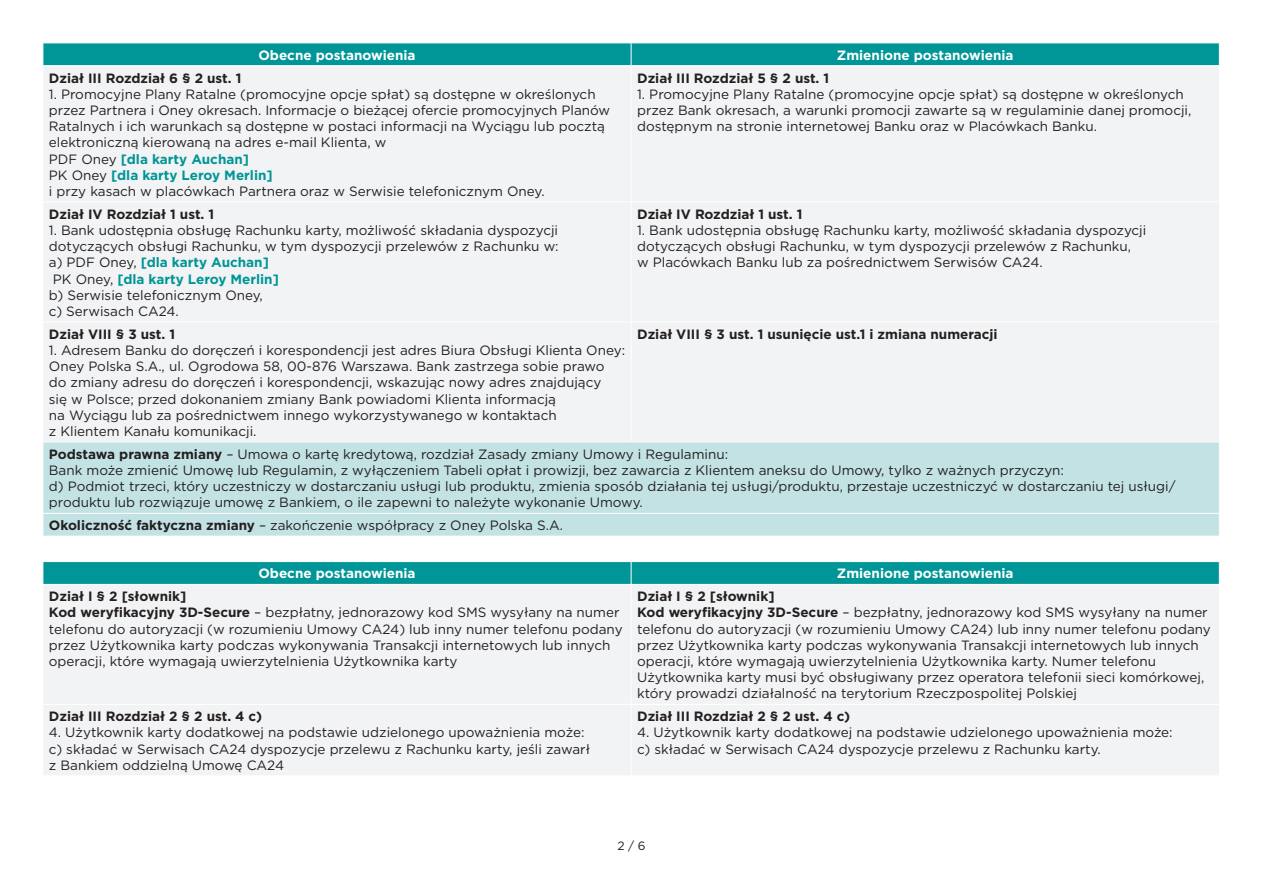
<style>
.page{position:relative;width:1263px;height:893px;background:#fff}
.page>*{position:absolute;margin:0;border:0;box-sizing:border-box;transform-origin:0 0}
._1_poziom{font:13.5px/16.2px "Gotham";color:#231f20}
.t1{font:700 13.5px "Gotham";color:#231f20}
._2_poziom{font:13.5px/16.2px "Gotham";color:#231f20}
.t2{font:700 13.5px "Gotham";color:#fff}
._2_poziom-2{font:700 13.5px/16.2px "Gotham";color:#009597}
._1_poziom-2{font:700 13.5px "Gotham";color:#009597}
.t3{font:12px "Gotham";color:#231f20}
.s1{font-weight:400;color:#231f20}
.s2{font-weight:700}
</style>
<div class="page">
<div style="left:44px;top:66px;width:1175px;height:375px;background:#f2f3f4"></div>
<div style="left:44px;top:443px;width:1175px;height:93px;background:#c3e2e4"></div>
<div style="left:43px;top:43px;width:1177px;height:22px;background:#009597"></div>
<hr style="left:631px;top:66px;width:1px;height:136px;background:#fff">
<hr style="left:43px;top:202px;width:588px;height:1px;background:#fff">
<hr style="left:631px;top:202px;width:589px;height:1px;background:#fff">
<hr style="left:631px;top:202px;width:1px;height:120px;background:#fff">
<hr style="left:43px;top:322px;width:588px;height:1px;background:#fff">
<hr style="left:631px;top:322px;width:589px;height:1px;background:#fff">
<hr style="left:631px;top:322px;width:1px;height:120px;background:#fff">
<hr style="left:43px;top:513px;width:588px;height:1px;background:#fff">
<svg style="left:43px;top:514px;width:1px;height:22px"></svg>
<hr style="left:631px;top:513px;width:589px;height:1px;background:#fff">
<div style="left:44px;top:585px;width:1175px;height:190px;background:#f2f3f4"></div>
<hr style="left:631px;top:585px;width:1px;height:119px;background:#fff">
<hr style="left:43px;top:704px;width:588px;height:1px;background:#fff">
<hr style="left:631px;top:704px;width:589px;height:1px;background:#fff">
<hr style="left:631px;top:705px;width:1px;height:70px;background:#fff">
<svg style="left:43px;top:562px;width:1177px;height:22px;background:#029698"></svg>
<p class="t2" style="left:258px;top:46px;width:159px">Obecne postanowienia</p>
<p class="t2" style="left:837px;top:46px;width:178px">Zmienione postanowienia</p>
<p class="t1" style="left:49px;top:69px;width:194px">Dział III Rozdział 6 § 2 ust. 1</p>
<p class="_1_poziom" style="left:49px;top:86px;width:563px">1. Promocyjne Plany Ratalne (promocyjne opcje spłat) są dostępne w określonych przez Partnera i Oney okresach. Informacje o bieżącej ofercie promocyjnych Planów Ratalnych i ich warunkach są dostępne w postaci informacji na Wyciągu lub pocztą elektroniczną kierowaną na adres e-mail Klienta, w</p>
<p class="_1_poziom-2" style="left:49px;top:150px;width:202px"><span class="s1">PDF Oney</span> [dla karty Auchan]</p>
<p class="_1_poziom-2" style="left:49px;top:166px;width:225px"><span class="s1">PK Oney</span> [dla karty Leroy Merlin]</p>
<p class="_1_poziom" style="left:49px;top:183px;width:497px">i przy kasach w placówkach Partnera oraz w Serwisie telefonicznym Oney.</p>
<p class="t1" style="left:49px;top:205px;width:167px">Dział IV Rozdział 1 ust. 1</p>
<p class="_1_poziom" style="left:49px;top:222px;width:511px">1. Bank udostępnia obsługę Rachunku karty, możliwość składania dyspozycji dotyczących obsługi Rachunku, w tym dyspozycji przelewów z Rachunku w:</p>
<p class="_2_poziom-2" style="left:49px;top:254px;width:232px"><span class="s1">a) PDF Oney,</span> [dla karty Auchan]<br><span class="s1">PK Oney,</span> [dla karty Leroy Merlin]</p>
<p class="_2_poziom" style="left:49px;top:287px;width:216px">b) Serwisie telefonicznym Oney,</p>
<p class="_2_poziom" style="left:49px;top:303px;width:132px">c) Serwisach CA24.</p>
<p class="t1" style="left:49px;top:325px;width:128px">Dział VIII § 3 ust. 1</p>
<p class="_1_poziom" style="left:49px;top:342px;width:578px">1. Adresem Banku do doręczeń i korespondencji jest adres Biura Obsługi Klienta Oney:<br>Oney Polska S.A., ul. Ogrodowa 58, 00-876 Warszawa. Bank zastrzega sobie prawo do zmiany adresu do doręczeń i korespondencji, wskazując nowy adres znajdujący<br>się w Polsce; przed dokonaniem zmiany Bank powiadomi Klienta informacją<br>na Wyciągu lub za pośrednictwem innego wykorzystywanego w kontaktach<br>z Klientem Kanału komunikacji.</p>
<p class="t1" style="left:637px;top:69px;width:194px">Dział III Rozdział 5 § 2 ust. 1</p>
<p class="_1_poziom" style="left:637px;top:86px;width:556px">1. Promocyjne Plany Ratalne (promocyjne opcje spłat) są dostępne w określonych przez Bank okresach, a warunki promocji zawarte są w regulaminie danej promocji, dostępnym na stronie internetowej Banku oraz w Placówkach Banku.</p>
<p class="t1" style="left:637px;top:205px;width:167px">Dział IV Rozdział 1 ust. 1</p>
<p class="_1_poziom" style="left:637px;top:222px;width:511px">1. Bank udostępnia obsługę Rachunku karty, możliwość składania dyspozycji dotyczących obsługi Rachunku, w tym dyspozycji przelewów z Rachunku,<br>w Placówkach Banku lub za pośrednictwem Serwisów CA24.</p>
<p class="t1" style="left:637px;top:325px;width:362px">Dział VIII § 3 ust. 1 usunięcie ust.1 i zmiana numeracji</p>
<p class="_1_poziom" style="left:49px;top:446px;width:681px"><span class="s2">Podstawa prawna zmiany</span> – Umowa o kartę kredytową, rozdział Zasady zmiany Umowy i Regulaminu:</p>
<p class="_1_poziom" style="left:49px;top:462px;width:1017px">Bank może zmienić Umowę lub Regulamin, z wyłączeniem Tabeli opłat i prowizji, bez zawarcia z Klientem aneksu do Umowy, tylko z ważnych przyczyn:</p>
<p class="_1_poziom" style="left:49px;top:478px;width:1128px">d) Podmiot trzeci, który uczestniczy w dostarczaniu usługi lub produktu, zmienia sposób działania tej usługi/produktu, przestaje uczestniczyć w dostarczaniu tej usługi/ produktu lub rozwiązuje umowę z Bankiem, o ile zapewni to należyte wykonanie Umowy.</p>
<p class="_1_poziom" style="left:49px;top:517px;width:516px"><span class="s2">Okoliczność faktyczna zmiany</span> – zakończenie współpracy z Oney Polska S.A.</p>
<p class="t2" style="left:258px;top:565px;width:159px">Obecne postanowienia</p>
<p class="t2" style="left:837px;top:565px;width:178px">Zmienione postanowienia</p>
<p class="t1" style="left:49px;top:587px;width:139px">Dział I § 2 [słownik]</p>
<p class="_1_poziom" style="left:49px;top:604px;width:575px"><span class="s2">Kod weryfikacyjny 3D-Secure</span> – bezpłatny, jednorazowy kod SMS wysyłany na numer telefonu do autoryzacji (w rozumieniu Umowy CA24) lub inny numer telefonu podany przez Użytkownika karty podczas wykonywania Transakcji internetowych lub innych operacji, które wymagają uwierzytelnienia Użytkownika karty</p>
<p class="t1" style="left:637px;top:587px;width:139px">Dział I § 2 [słownik]</p>
<p class="_1_poziom" style="left:637px;top:604px;width:575px"><span class="s2">Kod weryfikacyjny 3D-Secure</span> – bezpłatny, jednorazowy kod SMS wysyłany na numer telefonu do autoryzacji (w rozumieniu Umowy CA24) lub inny numer telefonu podany przez Użytkownika karty podczas wykonywania Transakcji internetowych lub innych operacji, które wymagają uwierzytelnienia Użytkownika karty. Numer telefonu Użytkownika karty musi być obsługiwany przez operatora telefonii sieci komórkowej, który prowadzi działalność na terytorium Rzeczpospolitej Polskiej</p>
<p class="t1" style="left:49px;top:707px;width:215px">Dział III Rozdział 2 § 2 ust. 4 c)</p>
<p class="_1_poziom" style="left:49px;top:724px;width:537px">4. Użytkownik karty dodatkowej na podstawie udzielonego upoważnienia może:</p>
<p class="_2_poziom" style="left:49px;top:740px;width:543px">c) składać w Serwisach CA24 dyspozycje przelewu z Rachunku karty, jeśli zawarł z Bankiem oddzielną Umowę CA24</p>
<p class="t1" style="left:637px;top:707px;width:215px">Dział III Rozdział 2 § 2 ust. 4 c)</p>
<p class="_1_poziom" style="left:637px;top:724px;width:537px">4. Użytkownik karty dodatkowej na podstawie udzielonego upoważnienia może:</p>
<p class="_2_poziom" style="left:637px;top:740px;width:465px">c) składać w Serwisach CA24 dyspozycje przelewu z Rachunku karty.</p>
<p class="t3" style="left:617px;top:838px;width:30px">2 / 6</p>
</div>
